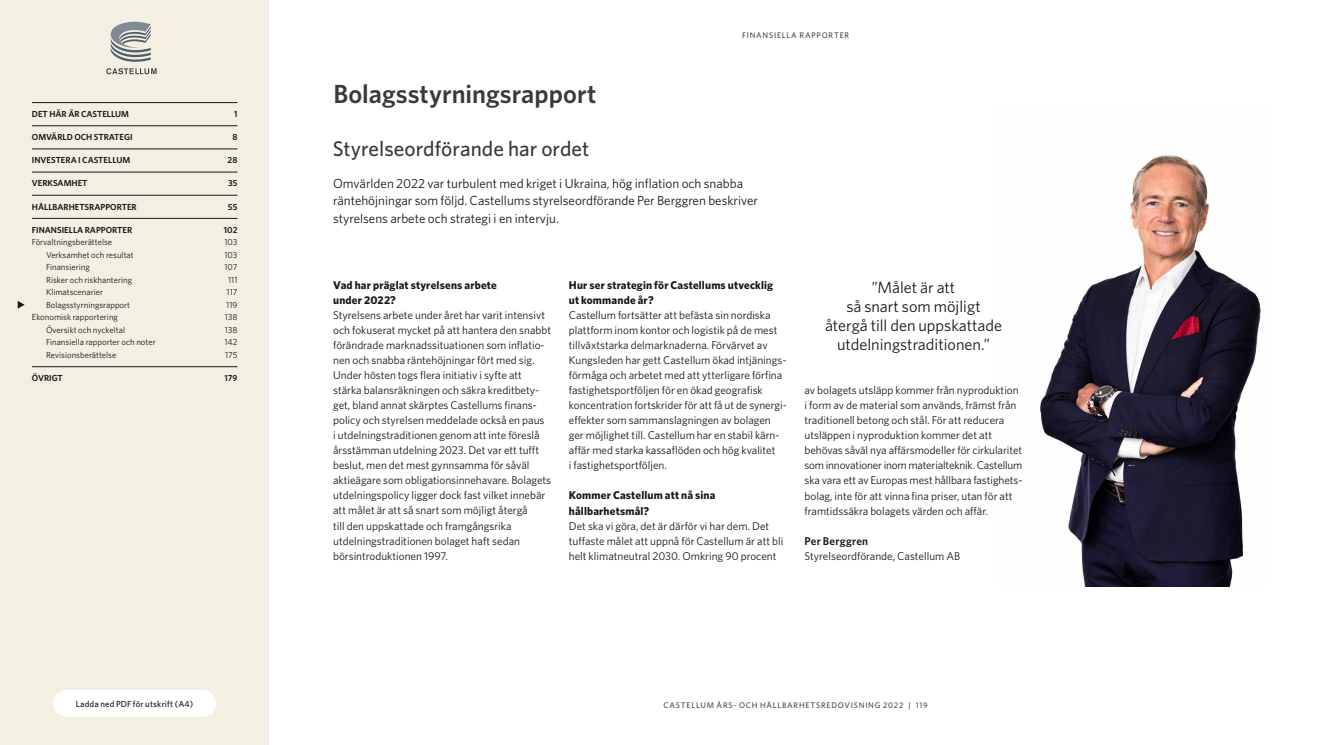
<style>
.page{position:relative;width:1322px;height:745px;background:#fff}
.page>*{position:absolute;margin:0;border:0;box-sizing:border-box;transform-origin:0 0}
.t1{font:600 26.25px "Whitney";color:#3a3a39}
.t2{font:500 21.25px "Whitney";color:#3a3a39}
.t3{font:16.25px/18.8px "Whitney";color:#181716;text-align:center}
.t4{font:13.12px/17.5px "Whitney";color:#181716}
.t5{font:11.25px/15px "Whitney";color:#181716}
.t6{font:700 11.25px/15px "Whitney";letter-spacing:.015em;color:#181716}
.t7{font:600 11.25px "Whitney";letter-spacing:.02em;color:#181716}
.t8{font:8.75px "Whitney";color:#181716}
.t9{font:600 8.75px "Whitney";color:#181716}
.t10{font:500 8.75px "Whitney";letter-spacing:.02em;color:#181716}
.t11{font:500 8.12px "Whitney";letter-spacing:.095em;color:#484847}
</style>
<div class="page">
<div style="left:0;top:0;width:269px;height:744px;background:#f3efe3"></div>
<svg style="left:106px;top:68px;width:51px;height:6px"></svg>
<svg style="left:111px;top:21px;width:40px;height:41px"></svg>
<div style="left:53px;top:689px;width:163px;height:27px;background:#fff;border-radius:13px"></div>
<hr style="left:32px;top:102px;width:205px;height:1px;background:#181716">
<hr style="left:32px;top:125px;width:205px;height:1px;background:#181716">
<hr style="left:32px;top:149px;width:205px;height:1px;background:#181716">
<hr style="left:32px;top:172px;width:205px;height:1px;background:#181716">
<hr style="left:32px;top:195px;width:205px;height:1px;background:#181716">
<hr style="left:32px;top:218px;width:205px;height:1px;background:#181716">
<hr style="left:32px;top:366px;width:205px;height:1px;background:#181716">
<svg style="left:18px;top:301px;width:7px;height:7px"></svg>
<img style="left:1040px;top:154px;width:221px;height:431px">
<p class="t9" style="left:32px;top:108px;width:99px">DET HÄR ÄR CASTELLUM</p>
<p class="t9" style="left:234px;top:108px;width:5px">1</p>
<p class="t9" style="left:32px;top:131px;width:102px">OMVÄRLD OCH STRATEGI</p>
<p class="t9" style="left:232px;top:131px;width:7px">8</p>
<p class="t9" style="left:32px;top:154px;width:100px">INVESTERA I CASTELLUM</p>
<p class="t9" style="left:228px;top:154px;width:11px">28</p>
<p class="t9" style="left:32px;top:177px;width:57px">VERKSAMHET</p>
<p class="t9" style="left:228px;top:177px;width:11px">35</p>
<p class="t9" style="left:32px;top:200px;width:106px">HÅLLBARHETSRAPPORTER</p>
<p class="t9" style="left:228px;top:200px;width:11px">55</p>
<p class="t9" style="left:32px;top:224px;width:102px">FINANSIELLA RAPPORTER</p>
<p class="t9" style="left:224px;top:224px;width:15px">102</p>
<p class="t8" style="left:32px;top:236px;width:82px">Förvaltningsberättelse</p>
<p class="t8" style="left:224px;top:236px;width:15px">103</p>
<p class="t8" style="left:46px;top:249px;width:89px">Verksamhet och resultat</p>
<p class="t8" style="left:224px;top:249px;width:15px">103</p>
<p class="t8" style="left:46px;top:261px;width:45px">Finansiering</p>
<p class="t8" style="left:224px;top:261px;width:14px">107</p>
<p class="t8" style="left:46px;top:274px;width:88px">Risker och riskhantering</p>
<p class="t8" style="left:228px;top:274px;width:11px">111</p>
<p class="t8" style="left:46px;top:286px;width:59px">Klimatscenarier</p>
<p class="t8" style="left:227px;top:286px;width:12px">117</p>
<p class="t8" style="left:46px;top:299px;width:86px">Bolagsstyrningsrapport</p>
<p class="t8" style="left:226px;top:299px;width:13px">119</p>
<p class="t8" style="left:32px;top:311px;width:88px">Ekonomisk rapportering</p>
<p class="t8" style="left:225px;top:311px;width:14px">138</p>
<p class="t8" style="left:46px;top:324px;width:81px">Översikt och nyckeltal</p>
<p class="t8" style="left:225px;top:324px;width:14px">138</p>
<p class="t8" style="left:46px;top:336px;width:111px">Finansiella rapporter och noter</p>
<p class="t8" style="left:224px;top:336px;width:14px">142</p>
<p class="t8" style="left:46px;top:349px;width:72px">Revisionsberättelse</p>
<p class="t8" style="left:225px;top:349px;width:14px">175</p>
<p class="t9" style="left:32px;top:372px;width:33px">ÖVRIGT</p>
<p class="t9" style="left:224px;top:372px;width:15px">179</p>
<p class="t10" style="left:76px;top:697px;width:119px">Ladda ned PDF för utskrift (A4)</p>
<h1 class="t1" style="left:333px;top:76px;width:264px">Bolagsstyrningsrapport</h1>
<h2 class="t2" style="left:333px;top:134px;width:258px">Styrelseordförande har ordet</h2>
<p class="t11" style="left:742px;top:30px;width:64px">fi nansi ella rapport</p>
<p class="t11" style="left:839px;top:30px;width:9px">er</p>
<p class="t4" style="left:333px;top:174px;width:426px">Omvärlden 2022 var turbulent med kriget i Ukraina, hög inflation och snabba räntehöjningar som följd. Castellums styrelseordförande Per Berggren beskriver styrelsens arbete och strategi i en intervju.</p>
<p class="t6" style="left:333px;top:277px;width:165px">Vad har präglat styrelsens arbete under 2022?</p>
<p class="t5" style="left:333px;top:307px;width:219px">Styrelsens arbete under året har varit intensivt och fokuserat mycket på att hantera den snabbt förändrade marknadssituationen som inflatio&shy;nen och snabba räntehöjningar fört med sig.<br>Under hösten togs flera initiativ i syfte att stärka balansräkningen och säkra kreditbety&shy;get, bland annat skärptes Castellums finans&shy;policy och styrelsen meddelade också en paus<br>i utdelningstraditionen genom att inte föreslå årsstämman utdelning 2023. Det var ett tufft beslut, men det mest gynnsamma för såväl aktieägare som obligationsinnehavare. Bolagets utdelningspolicy ligger dock fast vilket innebär att målet är att så snart som möjligt återgå<br>till den uppskattade och framgångsrika utdelningstraditionen bolaget haft sedan börsintroduktionen 1997.</p>
<p class="t6" style="left:569px;top:277px;width:206px">Hur ser strategin för Castellums utvecklig ut kommande år?</p>
<p class="t5" style="left:569px;top:307px;width:219px">Castellum fortsätter att befästa sin nordiska plattform inom kontor och logistik på de mest tillväxtstarka delmarknaderna. Förvärvet av Kungsleden har gett Castellum ökad intjänings&shy;förmåga och arbetet med att ytterligare förfina fastighetsportföljen för en ökad geografisk koncentration fortskrider för att få ut de synergi&shy;effekter som sammanslagningen av bolagen ger möjlighet till. Castellum har en stabil kärn&shy;affär med starka kassaflöden och hög kvalitet<br>i fastighetsportföljen.</p>
<p class="t6" style="left:569px;top:487px;width:148px">Kommer Castellum att nå sina hållbarhetsmål?</p>
<p class="t5" style="left:569px;top:517px;width:216px">Det ska vi göra, det är därför vi har dem. Det tuffaste målet att uppnå för Castellum är att bli helt klimatneutral 2030. Omkring 90 procent</p>
<h3 class="t3" style="left:825px;top:278px;width:178px">”Målet är att<br>så snart som möjligt återgå till den uppskattade utdelningstraditionen.”</h3>
<p class="t5" style="left:804px;top:382px;width:219px">av bolagets utsläpp kommer från nyproduktion i form av de material som används, främst från traditionell betong och stål. För att reducera utsläppen i nyproduktion kommer det att behövas såväl nya affärsmodeller för cirkularitet som innovationer inom materialteknik. Castellum ska vara ett av Europas mest hållbara fastighets&shy;bolag, inte för att vinna fina priser, utan för att framtidssäkra bolagets värden och affär.</p>
<p class="t7" style="left:804px;top:532px;width:65px">Per Berggren</p>
<p class="t5" style="left:804px;top:547px;width:157px">Styrelseordförande, Castellum AB</p>
<p class="t11" style="left:663px;top:699px;width:103px">CASTELLUM ÅRS- OCH HÅLL</p>
<p class="t11" style="left:782px;top:699px;width:147px">BARHETSREDOVISN ING 2022 | 119</p>
</div>
